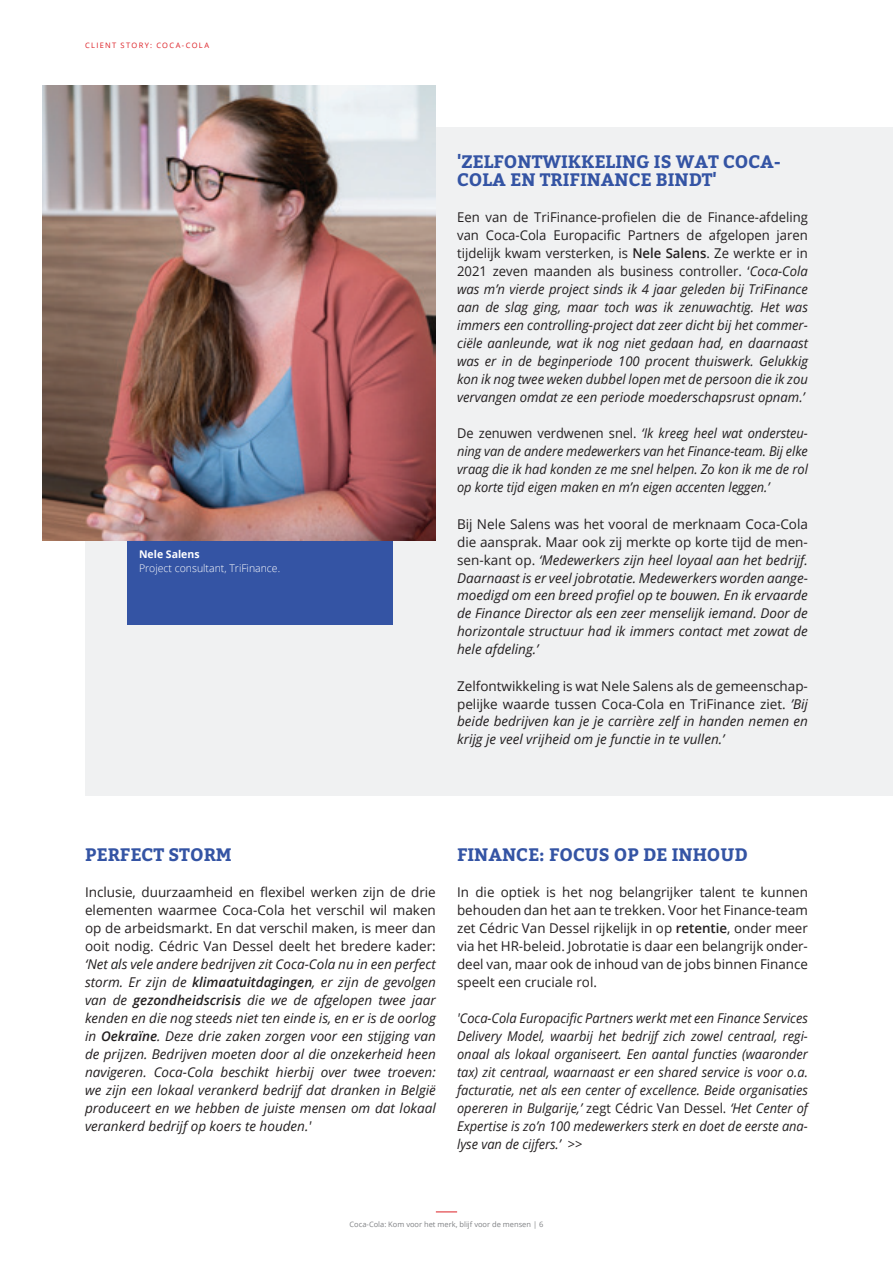
<style>
.page{position:relative;width:893px;height:1263px;background:#fff}
.page>*{position:absolute;margin:0;border:0;box-sizing:border-box;transform-origin:0 0}
.t1{font:700 18px/18px "Bitter";color:#3454a4}
.t2{font:italic 13.5px/18px "Open Sans";color:#231f20;text-align:justify}
.t3{font:italic 13.5px/18px "Open Sans";color:#231f20;text-align:justify;scale:.95 1}
.t4{font:13.5px/18px "Open Sans";color:#231f20;text-align:justify}
.t5{font:300 10.65px "Open Sans";color:#fff}
.t6{font:700 10.65px "Open Sans";color:#fff}
.t7{font:7.5px "Open Sans";color:#808285}
.t8{font:7.5px "Open Sans";letter-spacing:.18em;color:#dc1f25}
.s1{font-style:normal}
.s2{font-weight:600;font-style:normal}
.s3{font-weight:600}
</style>
<div class="page">
<div style="left:85px;top:128px;width:808px;height:668px;background:#f0f1f2"></div>
<div style="left:128px;top:517px;width:265px;height:107px;background:#3454a4"></div>
<svg style="left:436px;top:1211px;width:21px;height:1px"></svg>
<img style="left:43px;top:85px;width:393px;height:455px">
<p class="t8" style="left:85px;top:40px;width:126px">CLIENT STORY: COCA-COLA</p>
<p class="t6" style="left:139px;top:547px;width:62px">Nele Salens</p>
<p class="t5" style="left:139px;top:561px;width:143px">Project consultant, TriFinance.</p>
<h1 class="t1" style="left:457px;top:153px;width:325px">'ZELFONTWIKKELING IS WAT COCA-<br>COLA EN TRIFINANCE BINDT'</h1>
<p class="t2" style="left:457px;top:208px;width:352px"><span class="s1">Een van de TriFinance-profielen die de Finance-afdeling van Coca-Cola Europacific Partners de afgelopen jaren tijdelijk kwam versterken, is</span> <span class="s2">Nele Salens</span><span class="s1">. Ze werkte er in 2021 zeven maanden als business controller. ‘</span>Coca-Cola was m’n vierde project sinds ik 4 jaar geleden bij TriFinance aan de slag ging, maar toch was ik zenuwachtig. Het was immers een controlling-project dat zeer dicht bij het commer&shy;ciële aanleunde, wat ik nog niet gedaan had, en daarnaast was er in de beginperiode 100 procent thuiswerk. Gelukkig kon ik nog twee weken dubbel lopen met de persoon die ik zou vervangen omdat ze een periode moederschapsrust opnam.’</p>
<p class="t3" style="left:457px;top:424px;width:371px"><span class="s1">De zenuwen verdwenen snel.</span> ‘Ik kreeg heel wat ondersteu&shy;ning van de andere medewerkers van het Finance-team. Bij elke vraag die ik had konden ze me snel helpen. Zo kon ik me de rol op korte tijd eigen maken en m’n eigen accenten leggen.’</p>
<p class="t2" style="left:457px;top:514px;width:352px"><span class="s1">Bij Nele Salens was het vooral de merknaam Coca-Cola die aansprak. Maar ook zij merkte op korte tijd de men&shy;sen-kant op.</span> ‘Medewerkers zijn heel loyaal aan het bedrijf.<br>Daarnaast is er veel jobrotatie. Medewerkers worden aange&shy;moedigd om een breed profiel op te bouwen. En ik ervaarde de Finance Director als een zeer menselijk iemand. Door de horizontale structuur had ik immers contact met zowat de hele afdeling.’</p>
<p class="t2" style="left:457px;top:676px;width:352px"><span class="s1">Zelfontwikkeling is wat Nele Salens als de gemeenschap&shy;pelijke waarde tussen Coca-Cola en TriFinance ziet.</span> ’Bij beide bedrijven kan je je carrière zelf in handen nemen en krijg je veel vrijheid om je functie in te vullen.’</p>
<h1 class="t1" style="left:85px;top:845px;width:148px">PERFECT STORM</h1>
<p class="t4" style="left:85px;top:882px;width:352px">Inclusie, duurzaamheid en flexibel werken zijn de drie elementen waarmee Coca-Cola het verschil wil maken op de arbeidsmarkt. En dat verschil maken, is meer dan ooit nodig. Cédric Van Dessel deelt het bredere kader:</p>
<p class="t2" style="left:85px;top:954px;width:352px">‘Net als vele andere bedrijven zit Coca-Cola nu in een perfect storm. Er zijn de <span class="s3">klimaatuitdagingen</span>, er zijn de gevolgen van de <span class="s3">gezondheidscrisis</span> die we de afgelopen twee jaar kenden en die nog steeds niet ten einde is, en er is de oorlog in <span class="s3">Oekraïne</span>. Deze drie zaken zorgen voor een stijging van de prijzen. Bedrijven moeten door al die onzekerheid heen navigeren. Coca-Cola beschikt hierbij over twee troeven: we zijn een lokaal verankerd bedrijf dat dranken in België produceert en we hebben de juiste mensen om dat lokaal verankerd bedrijf op koers te houden.'</p>
<h1 class="t1" style="left:457px;top:845px;width:292px">FINANCE: FOCUS OP DE INHOUD</h1>
<p class="t4" style="left:457px;top:882px;width:352px">In die optiek is het nog belangrijker talent te kunnen behouden dan het aan te trekken. Voor het Finance-team zet Cédric Van Dessel rijkelijk in op <span class="s3">retentie</span>, onder meer via het HR-beleid. Jobrotatie is daar een belangrijk onder&shy;deel van, maar ook de inhoud van de jobs binnen Finance speelt een cruciale rol.</p>
<p class="t3" style="left:457px;top:1008px;width:371px">'Coca-Cola Europacific Partners werkt met een Finance Services Delivery Model, waarbij het bedrijf zich zowel centraal, regi&shy;onaal als lokaal organiseert. Een aantal functies (waaronder tax) zit centraal, waarnaast er een shared service is voor o.a. facturatie, net als een center of excellence. Beide organisaties opereren in Bulgarije,’ <span class="s1">zegt Cédric Van Dessel.</span> ‘Het Center of Expertise is zo’n 100 medewerkers sterk en doet de eerste ana&shy;lyse van de cijfers.’ <span class="s1">&gt;&gt;</span></p>
<p class="t7" style="left:350px;top:1219px;width:195px">Coca-Cola: Kom voor het merk, blijf voor de mensen | 6</p>
</div>
